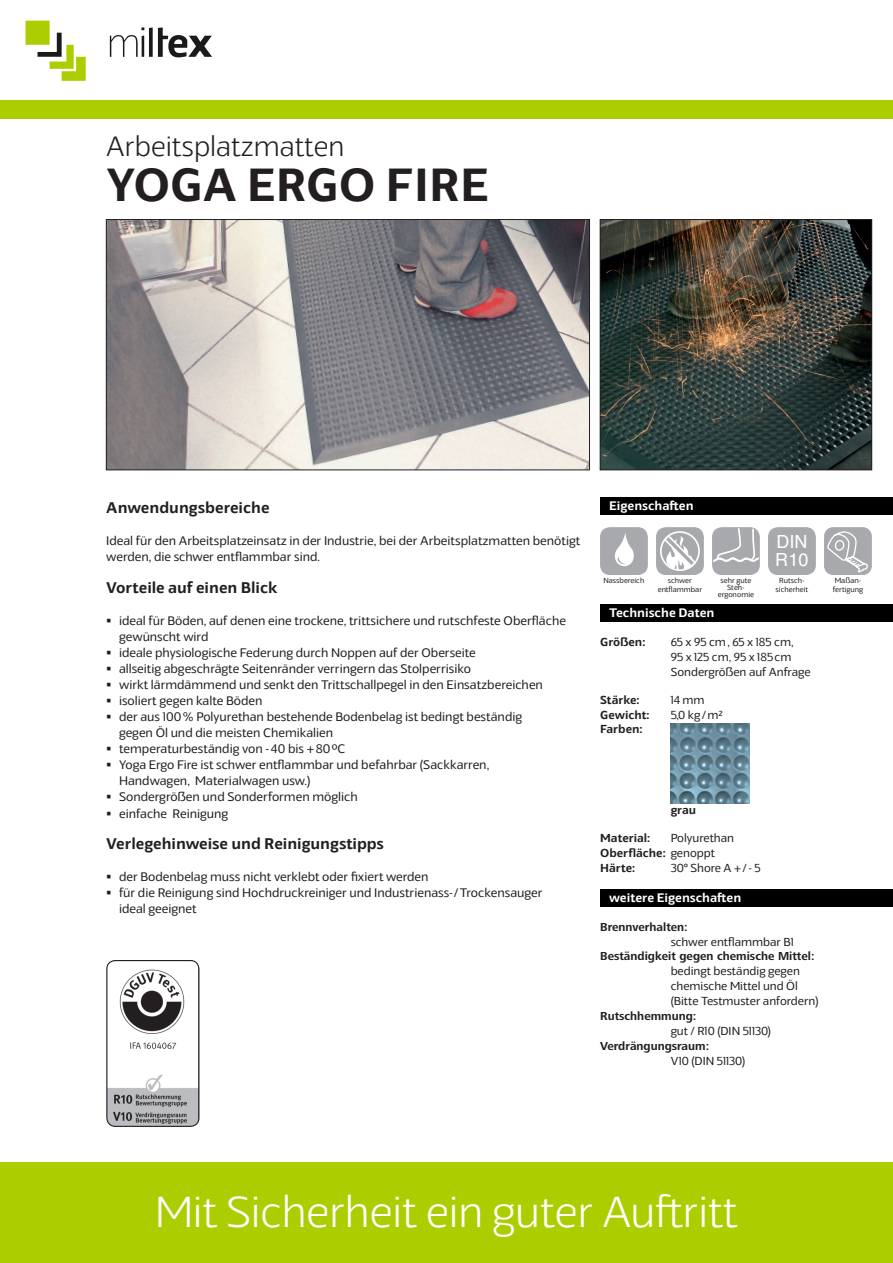
<style>
.page{position:relative;width:893px;height:1263px;background:#fff}
.page>*{position:absolute;margin:0;border:0;box-sizing:border-box;transform-origin:0 0}
.t1{font:700 45px "Veotec";color:#231f20}
.t2{font:300 42px "Veotec";color:#fff}
.t3{font:300 27px "Veotec";color:#231f20}
.t4{font:18.15px/18.1px "Helvetica";color:#fff}
.t5{font:700 15px "Veotec";color:#231f20}
.t6{font:12px/16px "Veotec";color:#231f20}
.t7{font:700 12px "Frutiger Next LT";color:#231f20}
.t8{font:700 12px "Veotec";color:#fff}
.t9{font:11.25px/15px "Veotec";color:#231f20}
.t10{font:700 11.25px "Veotec";color:#231f20}
.t11{font:7.2px/8.6px "Veotec";color:#231f20;text-align:center}
.s1{font-weight:700}
</style>
<div class="page">
<img style="left:108px;top:221px;width:480px;height:247px">
<div style="left:106px;top:219px;width:484px;height:251px;border:1px solid #231f20"></div>
<img style="left:602px;top:221px;width:268px;height:247px">
<div style="left:600px;top:219px;width:272px;height:251px;border:1px solid #231f20"></div>
<img style="left:671px;top:724px;width:79px;height:79px">
<div style="left:0;top:1162px;width:893px;height:101px;background:#acce00"></div>
<div style="left:0;top:100px;width:893px;height:19px;background:#acce00"></div>
<svg style="left:26px;top:21px;width:186px;height:60px"></svg>
<div style="left:600px;top:497px;width:293px;height:17px;background:#000"></div>
<div style="left:600px;top:604px;width:293px;height:17px;background:#000"></div>
<div style="left:600px;top:889px;width:293px;height:17px;background:#000"></div>
<div style="left:713px;top:528px;width:46px;height:46px;background:#a8a9ad;border-radius:9px"></div>
<svg style="left:714px;top:529px;width:44px;height:33px"></svg>
<div style="left:712px;top:527px;width:48px;height:48px;border:1px solid #a8a9ad;border-radius:9px"></div>
<svg style="left:826px;top:529px;width:43px;height:45px;background:#b5b6b9"></svg>
<div style="left:824px;top:527px;width:48px;height:48px;border:1px solid #a8a9ad;border-radius:8px"></div>
<div style="left:601px;top:528px;width:46px;height:46px;background:#a8a9ad;border-radius:9px"></div>
<div style="left:600px;top:527px;width:48px;height:48px;border:1px solid #a8a9ad;border-radius:9px"></div>
<svg style="left:615px;top:533px;width:19px;height:34px"></svg>
<div style="left:657px;top:528px;width:46px;height:46px;background:#a8a9ad;border-radius:9px"></div>
<div style="left:656px;top:527px;width:48px;height:48px;border:1px solid #a8a9ad;border-radius:9px"></div>
<div style="left:660px;top:531px;width:40px;height:40px;border:2px solid #fff;border-radius:50%"></div>
<svg style="left:663px;top:534px;width:34px;height:36px"></svg>
<div style="left:769px;top:528px;width:46px;height:46px;background:#a8a9ad;border-radius:9px"></div>
<div style="left:768px;top:527px;width:48px;height:48px;border:1px solid #a8a9ad;border-radius:9px"></div>
<img style="left:107px;top:960px;width:92px;height:166px">
<div style="left:106px;top:960px;width:93px;height:167px;border:1px solid #231f20;border-radius:9px"></div>
<h3 class="t3" style="left:106px;top:129px;width:240px">Arbeitsplatzmatten</h3>
<h1 class="t1" style="left:106px;top:155px;width:384px">YOGA ERGO FIRE</h1>
<p class="t5" style="left:106px;top:497px;width:165px">Anwendungsbereiche</p>
<p class="t6" style="left:106px;top:532px;width:475px">Ideal für den Arbeitsplatzeinsatz in der Industrie, bei der Arbeitsplatzmatten benötigt werden, die schwer entflammbar sind.</p>
<p class="t5" style="left:106px;top:578px;width:173px">Vorteile auf einen Blick</p>
<p class="t6" style="left:119px;top:613px;width:448px">ideal für Böden, auf denen eine trockene, trittsichere und rutschfeste Oberfläche gewünscht wird<br>ideale physiologische Federung durch Noppen auf der Oberseite<br>allseitig abgeschrägte Seitenränder verringern das Stolperrisiko<br>wirkt lärmdämmend und senkt den Trittschallpegel in den Einsatzbereichen isoliert gegen kalte Böden<br>der aus 100% Polyurethan bestehende Bodenbelag ist bedingt beständig<br>gegen Öl und die meisten Chemikalien<br>temperaturbeständig von -40 bis +80ºC<br>Yoga Ergo Fire ist schwer entflammbar und befahrbar (Sackkarren,<br>Handwagen, Materialwagen usw.)<br>Sondergrößen und Sonderformen möglich<br>einfache Reinigung</p>
<p class="t5" style="left:106px;top:833px;width:279px">Verlegehinweise und Reinigungstipps</p>
<p class="t6" style="left:119px;top:868px;width:425px">der Bodenbelag muss nicht verklebt oder fixiert werden<br>für die Reinigung sind Hochdruckreiniger und Industrienass-/Trockensauger ideal geeignet</p>
<p class="t8" style="left:609px;top:498px;width:86px">Eigenschaften</p>
<p class="t11" style="left:603px;top:576px;width:42px">Nassbereich</p>
<p class="t11" style="left:658px;top:576px;width:46px">schwer entflammbar</p>
<h3 class="t4" style="left:775px;top:533px;width:35px">DIN<br>R10</h3>
<p class="t11" style="left:718px;top:577px;width:38px;line-height:7.2px">sehr gute<br>Steh&shy;ergonomie</p>
<p class="t11" style="left:776px;top:576px;width:34px">Rutsch&shy;sicherheit</p>
<p class="t11" style="left:833px;top:576px;width:32px;text-align:left">Maßan&shy;fertigung</p>
<p class="t8" style="left:609px;top:605px;width:107px">Technische Daten</p>
<p class="t10" style="left:600px;top:634px;width:47px">Größen:</p>
<p class="t9" style="left:671px;top:634px;width:141px">65 x 95 cm, 65 x 185 cm,<br>95 x 125 cm, 95 x 185cm<br>Sondergrößen auf Anfrage</p>
<p class="t10" style="left:600px;top:693px;width:41px">Stärke:</p>
<p class="t9" style="left:671px;top:693px;width:35px">14 mm</p>
<p class="t10" style="left:600px;top:708px;width:51px">Gewicht:</p>
<p class="t9" style="left:671px;top:708px;width:54px">5,0 kg/m²</p>
<p class="t10" style="left:600px;top:721px;width:44px">Farben:</p>
<p class="t10" style="left:671px;top:802px;width:27px">grau</p>
<p class="t10" style="left:600px;top:831px;width:52px">Material:</p>
<p class="t9" style="left:600px;top:831px;width:135px;text-indent:71px">Polyurethan<br><span class="s1">Oberfläche:</span> genoppt<br><span class="s1">Härte:</span></p>
<p class="t9" style="left:671px;top:861px;width:92px">30° Shore A +/- 5</p>
<p class="t8" style="left:609px;top:890px;width:134px">weitere Eigenschaften</p>
<p class="t7" style="left:600px;top:920px;width:89px">Brennverhalten:</p>
<p class="t9" style="left:671px;top:934px;width:125px">schwer entflammbar B1</p>
<p class="t7" style="left:600px;top:950px;width:216px">Beständigkeit gegen chemische Mittel:</p>
<p class="t9" style="left:671px;top:964px;width:149px">bedingt beständig gegen chemische Mittel und Öl (Bitte Testmuster anfordern)</p>
<p class="t7" style="left:600px;top:1009px;width:98px">Rutschhemmung:</p>
<p class="t9" style="left:671px;top:1023px;width:102px">gut / R10 (DIN 51130)</p>
<p class="t7" style="left:600px;top:1039px;width:111px">Verdrängungsraum:</p>
<p class="t9" style="left:671px;top:1053px;width:76px">V10 (DIN 51130)</p>
<h2 class="t2" style="left:155px;top:1186px;width:583px">Mit Sicherheit ein guter Auftritt</h2>
</div>
